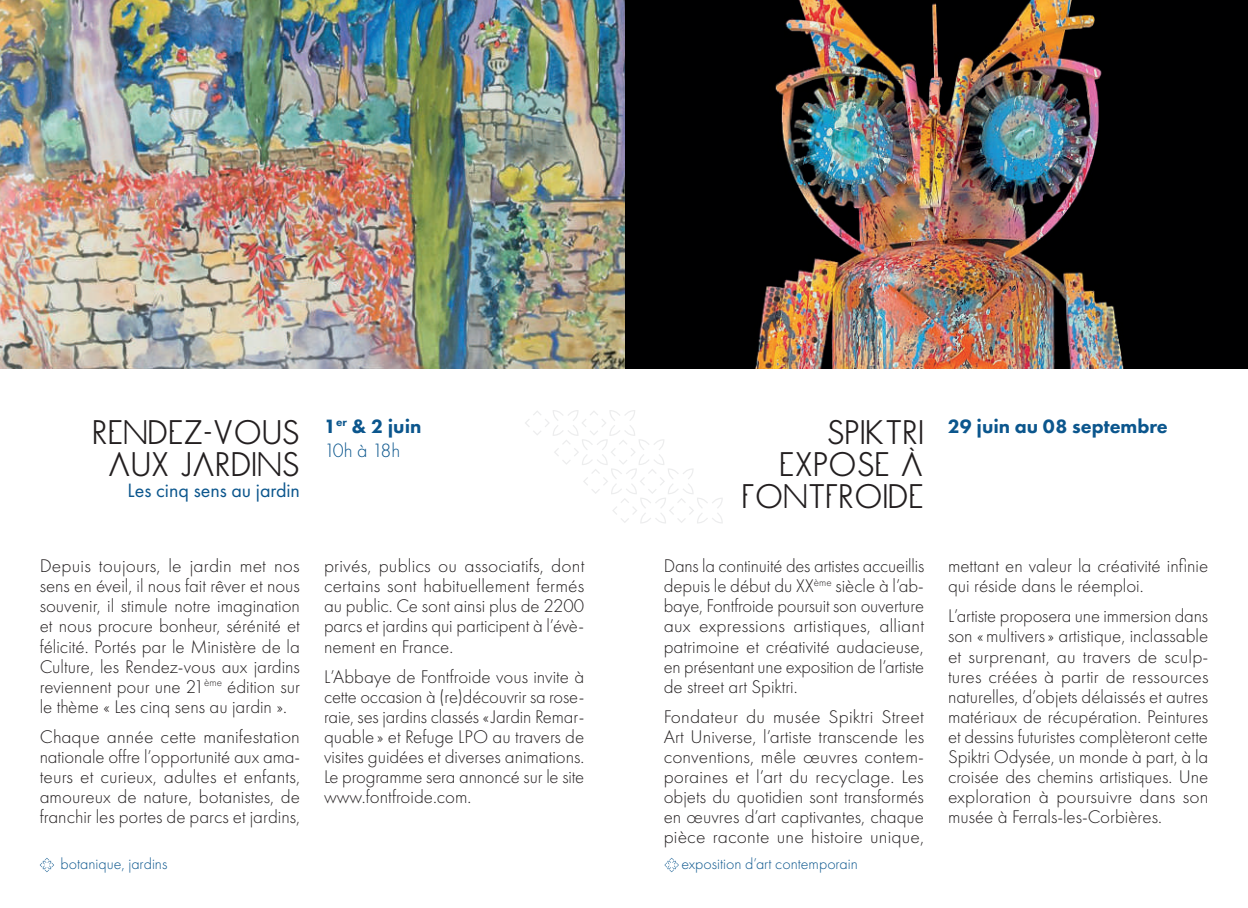
<style>
.page{position:relative;width:1248px;height:908px;background:#fff}
.page>*{position:absolute;margin:0;border:0;box-sizing:border-box;transform-origin:0 0}
.t1{font:34px/32px "Fontfroide 2";color:#231f20;text-align:center}
.t2{font:800 20px/24px "Futura PT";color:#0b568d}
.t3{font:20px "Futura PT";color:#0b568d}
.t4{font:300 19px/20px "Futura PT";color:#231f20;text-align:justify}
.t5{font:300 16px "Futura PT";color:#0b568d}
.s1{font-weight:300}
</style>
<div class="page">
<svg style="left:525px;top:410px;width:197px;height:113px"></svg>
<svg style="left:40px;top:858px;width:14px;height:13px"></svg>
<svg style="left:664px;top:857px;width:14px;height:14px"></svg>
<img style="left:0;top:0;width:1247px;height:369px">
<h1 class="t1" style="left:92px;top:416px;width:206px">RENDEZ-VOUS<br>AUX JARDINS</h1>
<p class="t2" style="left:947px;top:414px;width:221px">29 juin au 08 septembre</p>
<p class="t2" style="left:324px;top:414px;width:99px">1<sup>er</sup> &amp; 2 juin<br><span class="s1">10h à 18h</span></p>
<h1 class="t1" style="left:741px;top:416px;width:183px;text-align:right">SPIKTRI<br>EXPOSE À<br>FONTFROIDE</h1>
<p class="t3" style="left:128px;top:478px;width:174px">Les cinq sens au jardin</p>
<p class="t4" style="left:40px;top:556px;width:262px">Depuis toujours, le jardin met nos sens en éveil, il nous fait rêver et nous souvenir, il stimule notre imagination et nous procure bonheur, sérénité et félicité. Portés par le Ministère de la Culture, les Rendez-vous aux jardins reviennent pour une 21<sup>ème</sup> édition sur le thème « Les cinq sens au jardin ».</p>
<p class="t4" style="left:40px;top:726px;width:262px">Chaque année cette manifestation nationale offre l’opportunité aux ama&shy;teurs et curieux, adultes et enfants, amoureux de nature, botanistes, de franchir les portes de parcs et jardins,</p>
<p class="t4" style="left:324px;top:556px;width:262px">privés, publics ou associatifs, dont certains sont habituellement fermés au public. Ce sont ainsi plus de 2200 parcs et jardins qui participent à l’évè&shy;nement en France.</p>
<p class="t4" style="left:324px;top:666px;width:262px">L’Abbaye de Fontfroide vous invite à cette occasion à (re)découvrir sa rose&shy;raie, ses jardins classés «Jardin Remar&shy;quable » et Refuge LPO au travers de visites guidées et diverses animations.<br>Le programme sera annoncé sur le site www.fontfroide.com.</p>
<p class="t4" style="left:663px;top:556px;width:262px">Dans la continuité des artistes accueillis depuis le début du XX<sup>ème</sup> siècle à l’ab&shy;baye, Fontfroide poursuit son ouverture aux expressions artistiques, alliant patrimoine et créativité audacieuse, en présentant une exposition de l’artiste de street art Spiktri.</p>
<p class="t4" style="left:663px;top:706px;width:262px">Fondateur du musée Spiktri Street Art Universe, l’artiste transcende les conventions, mêle œuvres contem&shy;poraines et l’art du recyclage. Les objets du quotidien sont transformés en œuvres d’art captivantes, chaque pièce raconte une histoire unique,</p>
<p class="t5" style="left:60px;top:854px;width:108px">botanique, jardins</p>
<p class="t5" style="left:681px;top:854px;width:178px">exposition d’art contemporain</p>
<p class="t4" style="left:947px;top:556px;width:262px">mettant en valeur la créativité infinie qui réside dans le réemploi.</p>
<p class="t4" style="left:947px;top:606px;width:262px">L’artiste proposera une immersion dans son «multivers» artistique, inclassable et surprenant, au travers de sculp&shy;tures créées à partir de ressources naturelles, d’objets délaissés et autres matériaux de récupération. Peintures et dessins futuristes complèteront cette Spiktri Odysée, un monde à part, à la croisée des chemins artistiques. Une exploration à poursuivre dans son musée à Ferrals-les-Corbières.</p>
</div>
